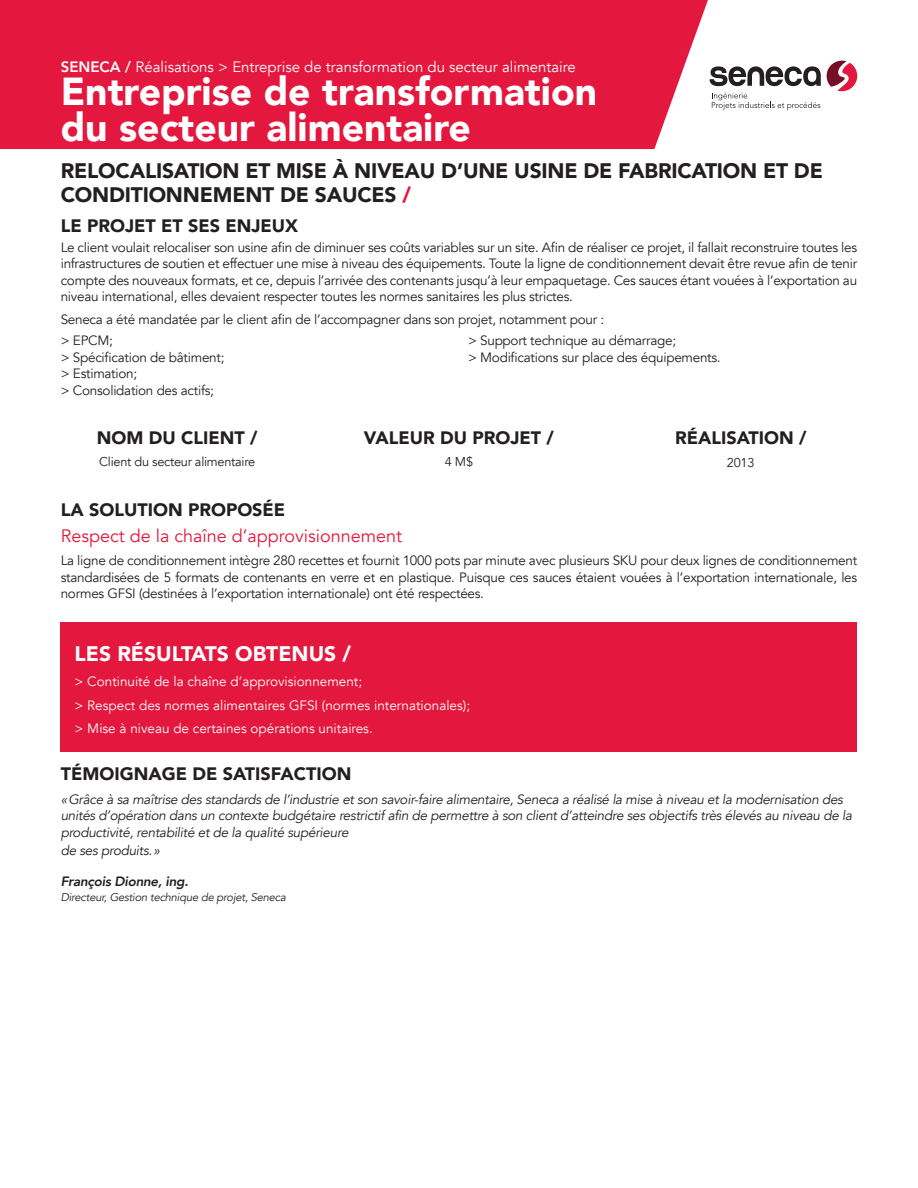
<style>
.page{position:relative;width:918px;height:1188px;background:#fff}
.page>*{position:absolute;margin:0;border:0;box-sizing:border-box;transform-origin:0 0}
.t1{font:900 39px/36px "Avenir";color:#fff}
.t2{font:900 21px/24px "Avenir";letter-spacing:-.01em;color:#231f20}
.t3{font:900 21px "Avenir";color:#fff}
.t4{font:900 18px "Avenir";color:#231f20}
.t5{font:18px "Avenir";color:#e4183e}
.t6{font:15px "Avenir";color:#fff}
.t7{font:13.5px/16.5px "Avenir";letter-spacing:-.02em;color:#231f20;text-align:justify}
.t8{font:italic 13.5px/16.5px "Avenir";letter-spacing:-.02em;color:#231f20}
.t9{font:13.5px/23.2px "Avenir";color:#fff}
.t10{font:italic 800 13.5px "Avenir";letter-spacing:-.02em;color:#231f20}
.t11{font:12.75px "Avenir";letter-spacing:-.02em;color:#231f20}
.t12{font:italic 11.25px "Avenir";letter-spacing:-.02em;color:#231f20}
.s1{font-weight:800}
.s2{color:#e4183e}
</style>
<div class="page">
<div style="left:0;top:0;width:708px;height:149px;background:#e4183e"></div>
<svg style="left:712px;top:93px;width:108px;height:17px"></svg>
<svg style="left:710px;top:66px;width:111px;height:20px"></svg>
<svg style="left:827px;top:61px;width:30px;height:30px"></svg>
<div style="left:61px;top:622px;width:796px;height:130px;background:#e4183e"></div>
<p class="t6" style="left:61px;top:58px;width:517px"><span class="s1">SENECA /</span> Réalisations &gt; Entreprise de transformation du secteur alimentaire</p>
<h1 class="t1" style="left:61px;top:73px;width:538px">Entreprise de transformation du secteur alimentaire</h1>
<h2 class="t2" style="left:61px;top:159px;width:764px">RELOCALISATION ET MISE À NIVEAU D’UNE USINE DE FABRICATION ET DE<br>CONDITIONNEMENT DE SAUCES <span class="s2">/</span></h2>
<h3 class="t4" style="left:61px;top:210px;width:239px">LE PROJET ET SES ENJEUX</h3>
<p class="t7" style="left:61px;top:239px;width:798px">Le client voulait relocaliser son usine afin de diminuer ses coûts variables sur un site. Afin de réaliser ce projet, il fallait reconstruire toutes les infrastructures de soutien et effectuer une mise à niveau des équipements. Toute la ligne de conditionnement devait être revue afin de tenir compte des nouveaux formats, et ce, depuis l’arrivée des contenants jusqu’à leur empaquetage. Ces sauces étant vouées à l’exportation au niveau international, elles devaient respecter toutes les normes sanitaires les plus strictes.</p>
<p class="t7" style="left:61px;top:312px;width:545px">Seneca a été mandatée par le client afin de l’accompagner dans son projet, notamment pour :</p>
<p class="t7" style="left:61px;top:333px;width:165px;text-align:left">&gt; EPCM;<br>&gt; Spécification de bâtiment; &gt; Estimation;<br>&gt; Consolidation des actifs;</p>
<p class="t7" style="left:468px;top:333px;width:254px">&gt; Support technique au démarrage;<br>&gt; Modifications sur place des équipements.</p>
<h3 class="t4" style="left:97px;top:422px;width:162px">NOM DU CLIENT /</h3>
<p class="t11" style="left:99px;top:454px;width:157px">Client du secteur alimentaire</p>
<h3 class="t4" style="left:364px;top:422px;width:191px">VALEUR DU PROJET /</h3>
<p class="t11" style="left:445px;top:454px;width:30px">4 M$</p>
<h3 class="t4" style="left:675px;top:422px;width:133px">RÉALISATION /</h3>
<p class="t11" style="left:727px;top:455px;width:29px">2013</p>
<h3 class="t4" style="left:61px;top:494px;width:226px">LA SOLUTION PROPOSÉE</h3>
<h3 class="t5" style="left:61px;top:525px;width:343px">Respect de la chaîne d’approvisionnement</h3>
<p class="t7" style="left:61px;top:552px;width:798px">La ligne de conditionnement intègre 280 recettes et fournit 1000 pots par minute avec plusieurs SKU pour deux lignes de conditionnement standardisées de 5 formats de contenants en verre et en plastique. Puisque ces sauces étaient vouées à l’exportation internationale, les normes GFSI (destinées à l’exportation internationale) ont été respectées.</p>
<h2 class="t3" style="left:75px;top:636px;width:278px">LES RÉSULTATS OBTENUS /</h2>
<p class="t9" style="left:75px;top:670px;width:397px">&gt; Continuité de la chaîne d’approvisionnement;<br>&gt; Respect des normes alimentaires GFSI (normes internationales); &gt; Mise à niveau de certaines opérations unitaires.</p>
<h3 class="t4" style="left:61px;top:759px;width:292px">TÉMOIGNAGE DE SATISFACTION</h3>
<p class="t8" style="left:61px;top:791px;width:793px">«Grâce à sa maîtrise des standards de l’industrie et son savoir-faire alimentaire, Seneca a réalisé la mise à niveau et la modernisation des unités d’opération dans un contexte budgétaire restrictif afin de permettre à son client d’atteindre ses objectifs très élevés au niveau de la productivité, rentabilité et de la qualité supérieure</p>
<p class="t8" style="left:61px;top:842px;width:101px">de ses produits.»</p>
<p class="t10" style="left:61px;top:874px;width:129px">François Dionne, ing.</p>
<p class="t12" style="left:61px;top:891px;width:227px">Directeur, Gestion technique de projet, Seneca</p>
</div>
